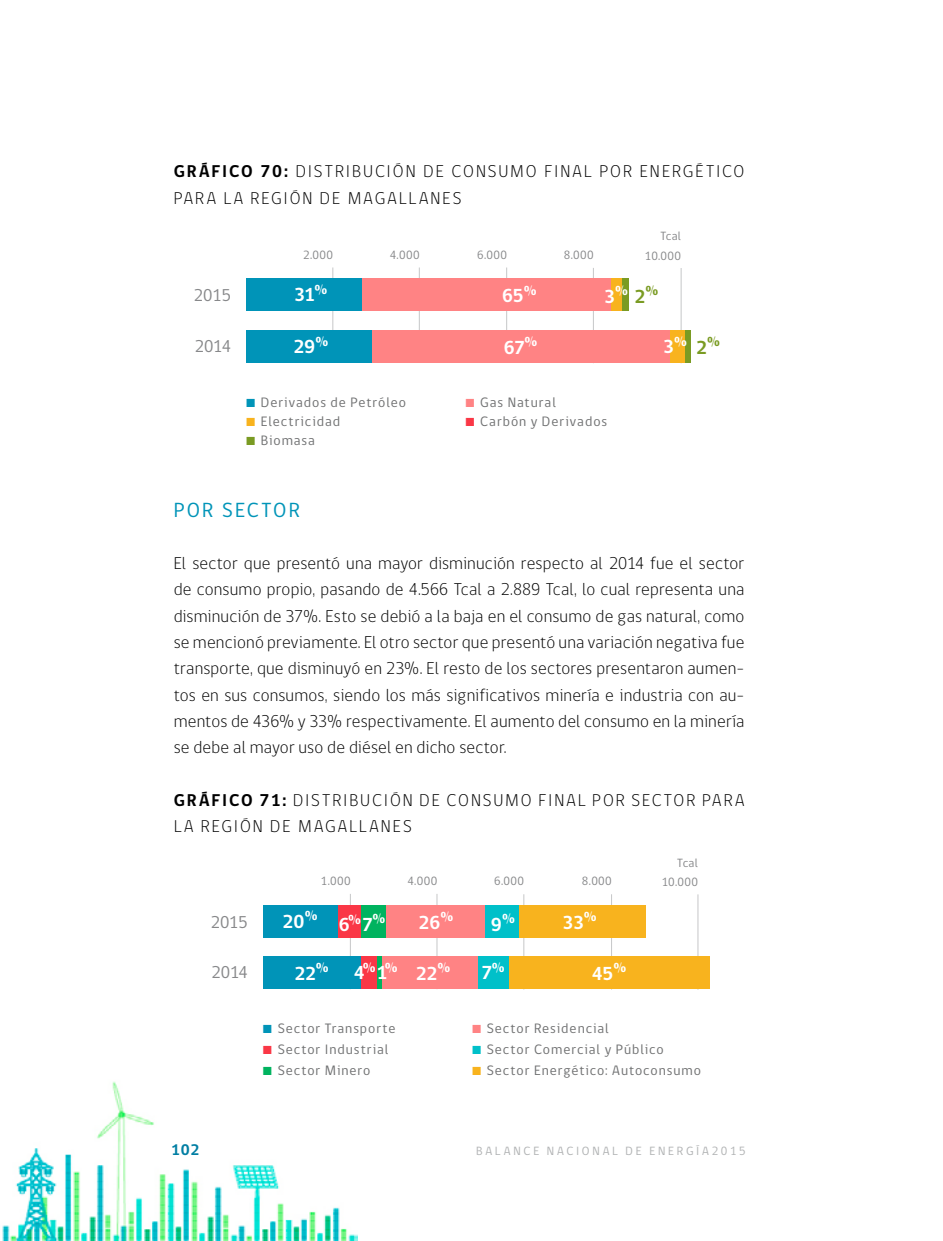
<style>
.page{position:relative;width:943px;height:1241px;background:#fff}
.page>*{position:absolute;margin:0;border:0;box-sizing:border-box;transform-origin:0 0}
.t1{font:21px "gob CL";letter-spacing:.105em;color:#0094b8}
.t2{font:700 19.25px "gob CL";letter-spacing:-.015em;color:#fff}
.t3{font:700 19.25px "gob CL";color:#7a9b23}
.t4{font:300 17.5px/26.2px "gob CL";letter-spacing:.105em;color:#000}
.t5{font:17.5px "gob CL";letter-spacing:-.01em;color:#87888a}
.t6{font:700 15.75px "gob CL";color:#007ea3}
.t7{font:14px "gob CL";letter-spacing:.065em;color:#707172}
.t8{font:12.25px "gob CL";letter-spacing:.03em;color:#87888a}
.t9{font:12.25px "gob CL";letter-spacing:.225em;color:#b1b3b4}
.s1{font-weight:700}
.s2{color:#7a9b23}
.s3{font-family:"Arial";font-weight:700;font-size:17.5px;color:#0094b8}
.s4{font-family:"Arial";font-weight:700;font-size:17.5px;color:#f8b31e}
.s5{font-family:"Arial";font-weight:700;font-size:17.5px;color:#7a9b23}
.s6{font-family:"Arial";font-weight:700;font-size:17.5px;color:#ff8384}
.s7{font-family:"Arial";font-weight:700;font-size:17.5px;color:#fa3746}
.s8{font-family:"Arial";font-weight:700;font-size:17.5px;color:#00b35f}
.s9{font-family:"Arial";font-weight:700;font-size:17.5px;color:#00c0c9}
</style>
<div class="page">
<img style="left:2px;top:1081px;width:355px;height:159px">
<hr style="left:506px;top:267px;width:1px;height:96px;background:#c6c7c8">
<hr style="left:680px;top:268px;width:1px;height:95px;background:#c6c7c8">
<hr style="left:593px;top:268px;width:1px;height:95px;background:#c6c7c8">
<hr style="left:419px;top:267px;width:1px;height:96px;background:#c6c7c8">
<hr style="left:332px;top:267px;width:1px;height:96px;background:#c6c7c8">
<div style="left:246px;top:278px;width:116px;height:33px;background:#0094b8"></div>
<div style="left:246px;top:330px;width:126px;height:32px;background:#0094b8"></div>
<div style="left:362px;top:278px;width:248px;height:33px;background:#ff8384"></div>
<div style="left:372px;top:330px;width:297px;height:32px;background:#ff8384"></div>
<div style="left:621px;top:278px;width:8px;height:33px;background:#7a9b23"></div>
<div style="left:684px;top:330px;width:7px;height:32px;background:#7a9b23"></div>
<div style="left:669px;top:330px;width:15px;height:32px;background:#f8b31e"></div>
<div style="left:610px;top:278px;width:11px;height:33px;background:#f8b31e"></div>
<hr style="left:436px;top:893px;width:1px;height:96px;background:#c6c7c8">
<hr style="left:697px;top:894px;width:1px;height:95px;background:#c6c7c8">
<hr style="left:523px;top:894px;width:1px;height:95px;background:#c6c7c8">
<hr style="left:611px;top:894px;width:1px;height:95px;background:#c6c7c8">
<hr style="left:350px;top:893px;width:1px;height:96px;background:#c6c7c8">
<div style="left:263px;top:904px;width:75px;height:33px;background:#0094b8"></div>
<div style="left:263px;top:956px;width:98px;height:32px;background:#0094b8"></div>
<div style="left:360px;top:904px;width:25px;height:33px;background:#00b35f"></div>
<div style="left:382px;top:956px;width:96px;height:32px;background:#ff8384"></div>
<div style="left:385px;top:904px;width:100px;height:33px;background:#ff8384"></div>
<div style="left:485px;top:904px;width:35px;height:33px;background:#00c0c9"></div>
<div style="left:478px;top:956px;width:31px;height:32px;background:#00c0c9"></div>
<div style="left:338px;top:904px;width:22px;height:33px;background:#fa3746"></div>
<div style="left:509px;top:956px;width:200px;height:32px;background:#f8b31e"></div>
<div style="left:361px;top:956px;width:16px;height:32px;background:#fa3746"></div>
<div style="left:377px;top:956px;width:5px;height:32px;background:#00b35f"></div>
<div style="left:519px;top:904px;width:127px;height:33px;background:#f8b31e"></div>
<p class="t4" style="left:174px;top:159px;width:572px"><span class="s1">GRÁFICO 70:</span> DISTRIBUCIÓN DE CONSUMO FINAL POR ENERGÉTICO<br>PARA LA REGIÓN DE MAGALLANES</p>
<p class="t5" style="left:194px;top:283px;width:39px">2015</p>
<p class="t5" style="left:195px;top:334px;width:38px">2014</p>
<p class="t8" style="left:660px;top:228px;width:22px">Tcal</p>
<p class="t8" style="left:303px;top:246px;width:31px">2.000</p>
<p class="t8" style="left:390px;top:246px;width:31px">4.000</p>
<p class="t8" style="left:477px;top:246px;width:31px">6.000</p>
<p class="t8" style="left:564px;top:246px;width:31px">8.000</p>
<p class="t8" style="left:645px;top:247px;width:38px">10.000</p>
<p class="t2" style="left:294px;top:282px;width:35px">31<sup>%</sup></p>
<p class="t2" style="left:502px;top:283px;width:36px">65<sup>%</sup></p>
<p class="t2" style="left:604px;top:283px;width:56px">3<sup>%</sup> <span class="s2">2</span><sup>%</sup></p>
<p class="t2" style="left:293px;top:333px;width:36px">29<sup>%</sup></p>
<p class="t2" style="left:663px;top:333px;width:25px">3<sup>%</sup></p>
<p class="t2" style="left:504px;top:334px;width:35px">67<sup>%</sup></p>
<p class="t3" style="left:696px;top:334px;width:25px">2<sup>%</sup></p>
<p class="t7" style="left:245px;top:392px;width:162px"><span class="s3">■</span> Derivados de Petróleo</p>
<p class="t7" style="left:245px;top:412px;width:96px"><span class="s4">■</span> Electricidad</p>
<p class="t7" style="left:245px;top:431px;width:71px"><span class="s5">■</span> Biomasa</p>
<p class="t7" style="left:465px;top:392px;width:93px"><span class="s6">■</span> Gas Natural</p>
<p class="t7" style="left:465px;top:412px;width:144px"><span class="s7">■</span> Carbón y Derivados</p>
<p class="t1" style="left:174px;top:495px;width:128px">POR SECTOR</p>
<p class="t4" style="left:174px;top:550px;width:572px;text-align:justify">El sector que presentó una mayor disminución respecto al 2014 fue el sector de consumo propio, pasando de 4.566 Tcal a 2.889 Tcal, lo cual representa una disminución de 37%. Esto se debió a la baja en el consumo de gas natural, como se mencionó previamente. El otro sector que presentó una variación negativa fue transporte, que disminuyó en 23%. El resto de los sectores presentaron aumen&shy;tos en sus consumos, siendo los más significativos minería e industria con au&shy;mentos de 436% y 33% respectivamente. El aumento del consumo en la minería se debe al mayor uso de diésel en dicho sector.</p>
<p class="t4" style="left:174px;top:787px;width:572px"><span class="s1">GRÁFICO 71:</span> DISTRIBUCIÓN DE CONSUMO FINAL POR SECTOR PARA<br>LA REGIÓN DE MAGALLANES</p>
<p class="t5" style="left:211px;top:909px;width:39px">2015</p>
<p class="t5" style="left:211px;top:960px;width:38px">2014</p>
<p class="t8" style="left:321px;top:872px;width:31px">1.000</p>
<p class="t8" style="left:407px;top:872px;width:31px">4.000</p>
<p class="t8" style="left:677px;top:854px;width:22px">Tcal</p>
<p class="t8" style="left:494px;top:872px;width:31px">6.000</p>
<p class="t8" style="left:582px;top:872px;width:31px">8.000</p>
<p class="t8" style="left:661px;top:873px;width:38px">10.000</p>
<p class="t2" style="left:282px;top:908px;width:37px">20<sup>%</sup></p>
<p class="t2" style="left:418px;top:908px;width:36px">26<sup>%</sup></p>
<p class="t2" style="left:339px;top:911px;width:48px">6<sup>%</sup>7<sup>%</sup></p>
<p class="t2" style="left:491px;top:910px;width:26px">9<sup>%</sup></p>
<p class="t2" style="left:562px;top:908px;width:36px">33<sup>%</sup></p>
<p class="t2" style="left:354px;top:959px;width:45px">4<sup>%</sup> 1<sup>%</sup></p>
<p class="t2" style="left:591px;top:959px;width:36px">45<sup>%</sup></p>
<p class="t2" style="left:481px;top:959px;width:25px">7<sup>%</sup></p>
<p class="t2" style="left:294px;top:959px;width:36px">22<sup>%</sup></p>
<p class="t2" style="left:416px;top:960px;width:36px">22<sup>%</sup></p>
<p class="t7" style="left:262px;top:1018px;width:135px"><span class="s3">■</span> Sector Transporte</p>
<p class="t7" style="left:262px;top:1039px;width:128px"><span class="s7">■</span> Sector Industrial</p>
<p class="t7" style="left:262px;top:1060px;width:110px"><span class="s8">■</span> Sector Minero</p>
<p class="t7" style="left:471px;top:1018px;width:139px"><span class="s6">■</span> Sector Residencial</p>
<p class="t7" style="left:471px;top:1039px;width:194px"><span class="s9">■</span> Sector Comercial y Público</p>
<p class="t7" style="left:471px;top:1060px;width:231px"><span class="s4">■</span> Sector Energético: Autoconsumo</p>
<p class="t6" style="left:171px;top:1138px;width:30px">102</p>
<p class="t9" style="left:476px;top:1141px;width:271px">BALANCE NACIONAL DE ENERGÍA2015</p>
</div>
